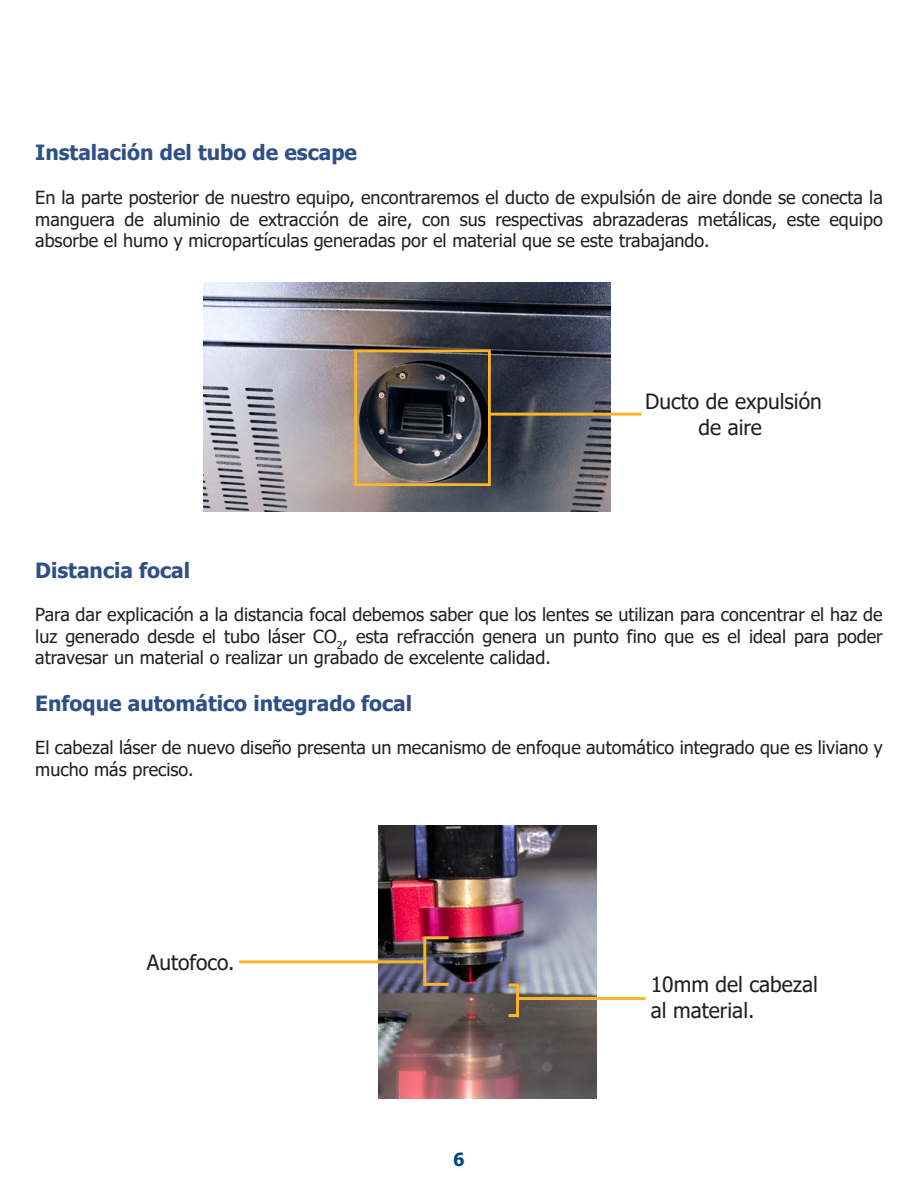
<style>
.page{position:relative;width:918px;height:1188px;background:#fff}
.page>*{position:absolute;margin:0;border:0;box-sizing:border-box;transform-origin:0 0}
.t1{font:700 21px "Tahoma";color:#2f4f87}
.t2{font:21px/25.2px "Tahoma";color:#231f20;text-align:center}
.t3{font:18px/21.6px "Tahoma";color:#231f20;text-align:justify}
.t4{font:700 18px "Tahoma";color:#054881}
</style>
<div class="page">
<img style="left:203px;top:283px;width:407px;height:229px">
<hr style="left:490px;top:413px;width:152px;height:3px;background:#fcb428">
<div style="left:354px;top:349px;width:137px;height:137px;border:3px solid #fcb428"></div>
<img style="left:379px;top:826px;width:218px;height:272px">
<div style="left:507px;top:984px;width:12px;height:33px;border:3px solid #fcb428"></div>
<hr style="left:518px;top:997px;width:128px;height:3px;background:#fcb428">
<div style="left:423px;top:936px;width:27px;height:50px;border:3px solid #fcb428"></div>
<hr style="left:239px;top:960px;width:186px;height:3px;background:#fcb428">
<p class="t1" style="left:35px;top:137px;width:323px">Instalación del tubo de escape</p>
<p class="t3" style="left:35px;top:188px;width:849px">En la parte posterior de nuestro equipo, encontraremos el ducto de expulsión de aire donde se conecta la manguera de aluminio de extracción de aire, con sus respectivas abrazaderas metálicas, este equipo absorbe el humo y micropartículas generadas por el material que se este trabajando.</p>
<p class="t2" style="left:645px;top:390px;width:178px">Ducto de expulsión de aire</p>
<p class="t1" style="left:35px;top:556px;width:156px">Distancia focal</p>
<p class="t3" style="left:35px;top:605px;width:849px">Para dar explicación a la distancia focal debemos saber que los lentes se utilizan para concentrar el haz de luz generado desde el tubo láser CO<sub>2</sub>, esta refracción genera un punto fino que es el ideal para poder atravesar un material o realizar un grabado de excelente calidad.</p>
<p class="t1" style="left:35px;top:689px;width:378px">Enfoque automático integrado focal</p>
<p class="t3" style="left:35px;top:738px;width:849px">El cabezal láser de nuevo diseño presenta un mecanismo de enfoque automático integrado que es liviano y mucho más preciso.</p>
<p class="t2" style="left:147px;top:951px;width:89px">Autofoco.</p>
<p class="t4" style="left:453px;top:1147px;width:13px">6</p>
<p class="t2" style="left:651px;top:973px;width:169px;text-align:left">10mm del cabezal al material.</p>
</div>
